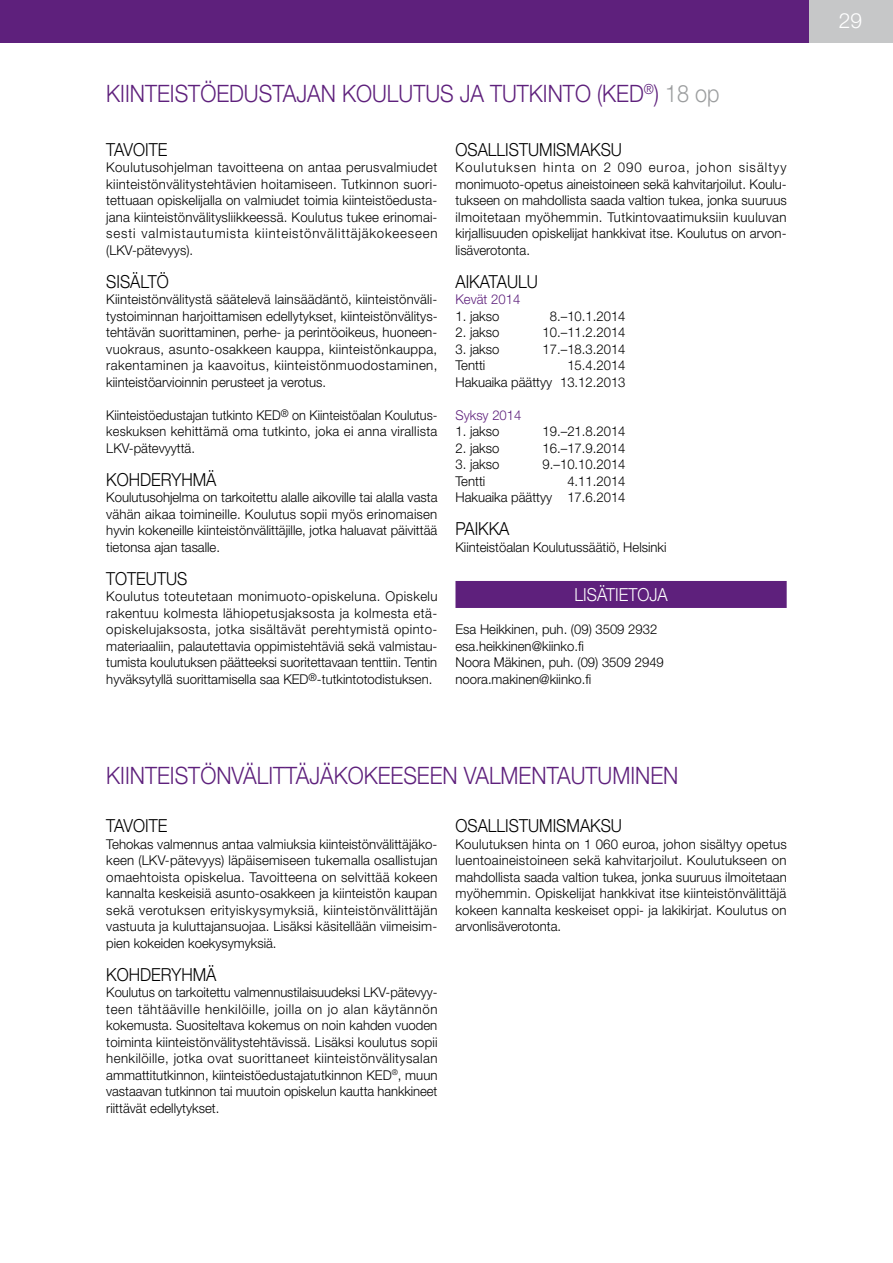
<style>
.page{position:relative;width:893px;height:1263px;background:#fff}
.page>*{position:absolute;margin:0;border:0;box-sizing:border-box;transform-origin:0 0}
.t1{font:300 24px "Helvetica Neue LT Std";color:#5e207c;scale:.9 1}
.t2{font:300 21px "Helvetica Neue LT Std";color:#fff}
.t3{font:300 18px "Helvetica Neue LT Std";color:#000;scale:.9 1}
.t4{font:300 18px "Helvetica Neue LT Std";color:#fff;scale:.9 1}
.t5{font:300 13.5px/16.5px "Helvetica Neue LT Std";color:#000;text-align:justify}
.t6{font:300 13.5px/16.5px "Helvetica Neue LT Std";color:#000;text-align:justify;scale:.96 1}
.t7{font:300 13.5px/16.5px "Helvetica Neue LT Std";color:#000;text-align:justify;scale:.94 1}
.t8{font:300 13.5px "Helvetica Neue LT Std";color:#5e207c}
.s1{color:#9c9e9f}
</style>
<div class="page">
<div style="left:0;top:0;width:810px;height:43px;background:#5e207c"></div>
<div style="left:810px;top:0;width:83px;height:43px;background:#c6c7c8"></div>
<div style="left:455px;top:581px;width:332px;height:27px;background:#5e207c"></div>
<h1 class="t1" style="left:106px;top:79px;width:30px">Kiinteistöedustajan</h1>
<h1 class="t1" style="left:342px;top:79px;width:17px">koulutus</h1>
<h1 class="t1" style="left:460px;top:79px;width:49px">ja tutkinto</h1>
<h1 class="t1" style="left:597px;top:79px;width:138px">(KED<sup>®</sup>) <span class="s1">18 op</span></h1>
<h3 class="t3" style="left:106px;top:138px;width:69px">TAVOITE</h3>
<p class="t5" style="left:106px;top:159px;width:333px">Koulutusohjelman tavoitteena on antaa perusvalmiudet kiinteistönvälitystehtävien hoitamiseen. Tutkinnon suori&shy;tettuaan opiskelijalla on valmiudet toimia kiinteistöedusta&shy;jana kiinteistönvälitysliikkeessä. Koulutus tukee erinomai&shy;sesti valmistautumista kiinteistönvälittäjäkokeeseen (LKV-pätevyys).</p>
<h3 class="t3" style="left:106px;top:270px;width:71px">SISÄLTÖ</h3>
<p class="t5" style="left:106px;top:291px;width:333px">Kiinteistönvälitystä säätelevä lainsäädäntö, kiinteistönväli&shy;tystoiminnan harjoittamisen edellytykset, kiinteistönvälitys&shy;tehtävän suorittaminen, perhe- ja perintöoikeus, huoneen&shy;vuokraus, asunto-osakkeen kauppa, kiinteistönkauppa, rakentaminen ja kaavoitus, kiinteistönmuodostaminen, kiinteistöarvioinnin perusteet ja verotus.</p>
<p class="t7" style="left:106px;top:406px;width:354px">Kiinteistöedustajan tutkinto KED<sup>®</sup> on Kiinteistöalan Koulutus&shy;keskuksen kehittämä oma tutkinto, joka ei anna virallista LKV-pätevyyttä.</p>
<h3 class="t3" style="left:106px;top:468px;width:124px">KOHDERYHMÄ</h3>
<p class="t5" style="left:106px;top:489px;width:333px">Koulutusohjelma on tarkoitettu alalle aikoville tai alalla vasta vähän aikaa toimineille. Koulutus sopii myös erinomaisen hyvin kokeneille kiinteistönvälittäjille, jotka haluavat päivittää tietonsa ajan tasalle.</p>
<h3 class="t3" style="left:106px;top:567px;width:92px">TOTEUTUS</h3>
<p class="t5" style="left:106px;top:588px;width:333px">Koulutus toteutetaan monimuoto-opiskeluna. Opiskelu rakentuu kolmesta lähiopetusjaksosta ja kolmesta etä&shy;opiskelujaksosta, jotka sisältävät perehtymistä opinto&shy;materiaaliin, palautettavia oppimistehtäviä sekä valmistau&shy;tumista koulutuksen päätteeksi suoritettavaan tenttiin. Tentin hyväksytyllä suorittamisella saa KED<sup>®</sup>-tutkintotodistuksen.</p>
<h3 class="t3" style="left:455px;top:138px;width:187px">OSALLISTUMISMAKSU</h3>
<p class="t5" style="left:455px;top:159px;width:333px">Koulutuksen hinta on 2 090 euroa, johon sisältyy monimuoto-opetus aineistoineen sekä kahvitarjoilut. Koulu&shy;tukseen on mahdollista saada valtion tukea, jonka suuruus ilmoitetaan myöhemmin. Tutkintovaatimuksiin kuuluvan kirjallisuuden opiskelijat hankkivat itse. Koulutus on arvon&shy;lisäverotonta.</p>
<h3 class="t3" style="left:455px;top:270px;width:93px">AIKATAULU</h3>
<p class="t8" style="left:455px;top:291px;width:66px">Kevät 2014</p>
<p class="t5" style="left:455px;top:307px;width:45px">1. jakso</p>
<p class="t5" style="left:550px;top:307px;width:77px">8.–10.1.2014</p>
<p class="t5" style="left:455px;top:324px;width:45px">2. jakso</p>
<p class="t5" style="left:543px;top:324px;width:84px">10.–11.2.2014</p>
<p class="t5" style="left:455px;top:340px;width:45px">3. jakso</p>
<p class="t5" style="left:543px;top:340px;width:84px">17.–18.3.2014</p>
<p class="t5" style="left:455px;top:357px;width:31px">Tentti</p>
<p class="t5" style="left:455px;top:357px;width:172px;text-align:right">15.4.2014<br>Hakuaika päättyy 13.12.2013</p>
<p class="t8" style="left:455px;top:407px;width:67px">Syksy 2014</p>
<p class="t5" style="left:455px;top:423px;width:45px">1. jakso</p>
<p class="t5" style="left:543px;top:423px;width:84px">19.–21.8.2014</p>
<p class="t5" style="left:455px;top:439px;width:45px">2. jakso</p>
<p class="t5" style="left:543px;top:439px;width:84px">16.–17.9.2014</p>
<p class="t5" style="left:455px;top:456px;width:45px">3. jakso</p>
<p class="t5" style="left:543px;top:456px;width:84px">9.–10.10.2014</p>
<p class="t5" style="left:455px;top:472px;width:31px">Tentti</p>
<p class="t5" style="left:455px;top:472px;width:172px;text-align:right">4.11.2014<br>Hakuaika päättyy 17.6.2014</p>
<h3 class="t3" style="left:455px;top:518px;width:62px">PAIKKA</h3>
<p class="t5" style="left:455px;top:538px;width:212px">Kiinteistöalan Koulutussäätiö, Helsinki</p>
<h3 class="t4" style="left:574px;top:584px;width:11px">lisätietoja</h3>
<p class="t5" style="left:455px;top:621px;width:210px;text-align:left">Esa Heikkinen, puh. (09) 3509 2932 esa.heikkinen@kiinko.fi<br>Noora Mäkinen, puh. (09) 3509 2949 noora.makinen@kiinko.fi</p>
<h1 class="t1" style="left:106px;top:760px;width:30px">Kiinteistönvälittäjäkokeeseen</h1>
<h1 class="t1" style="left:464px;top:760px;width:16px">valmentautuminen</h1>
<h3 class="t3" style="left:106px;top:815px;width:69px">TAVOITE</h3>
<p class="t5" style="left:106px;top:835px;width:333px">Tehokas valmennus antaa valmiuksia kiinteistönvälittäjäko&shy;keen (LKV-pätevyys) läpäisemiseen tukemalla osallistujan omaehtoista opiskelua. Tavoitteena on selvittää kokeen kannalta keskeisiä asunto-osakkeen ja kiinteistön kaupan sekä verotuksen erityiskysymyksiä, kiinteistönvälittäjän vastuuta ja kuluttajansuojaa. Lisäksi käsitellään viimeisim&shy;pien kokeiden koekysymyksiä.</p>
<h3 class="t3" style="left:106px;top:963px;width:124px">KOHDERYHMÄ</h3>
<p class="t6" style="left:106px;top:984px;width:347px">Koulutus on tarkoitettu valmennustilaisuudeksi LKV-pätevyy&shy;teen tähtääville henkilöille, joilla on jo alan käytännön kokemusta. Suositeltava kokemus on noin kahden vuoden toiminta kiinteistönvälitystehtävissä. Lisäksi koulutus sopii henkilöille, jotka ovat suorittaneet kiinteistönvälitysalan ammattitutkinnon, kiinteistöedustajatutkinnon KED<sup>®</sup>, muun vastaavan tutkinnon tai muutoin opiskelun kautta hankkineet riittävät edellytykset.</p>
<h3 class="t3" style="left:455px;top:815px;width:187px">OSALLISTUMISMAKSU</h3>
<p class="t5" style="left:455px;top:835px;width:333px">Koulutuksen hinta on 1 060 euroa, johon sisältyy opetus luentoaineistoineen sekä kahvitarjoilut. Koulutukseen on mahdollista saada valtion tukea, jonka suuruus ilmoitetaan myöhemmin. Opiskelijat hankkivat itse kiinteistönvälittäjä kokeen kannalta keskeiset oppi- ja lakikirjat. Koulutus on arvonlisäverotonta.</p>
<h2 class="t2" style="left:839px;top:7px;width:25px">29</h2>
</div>
